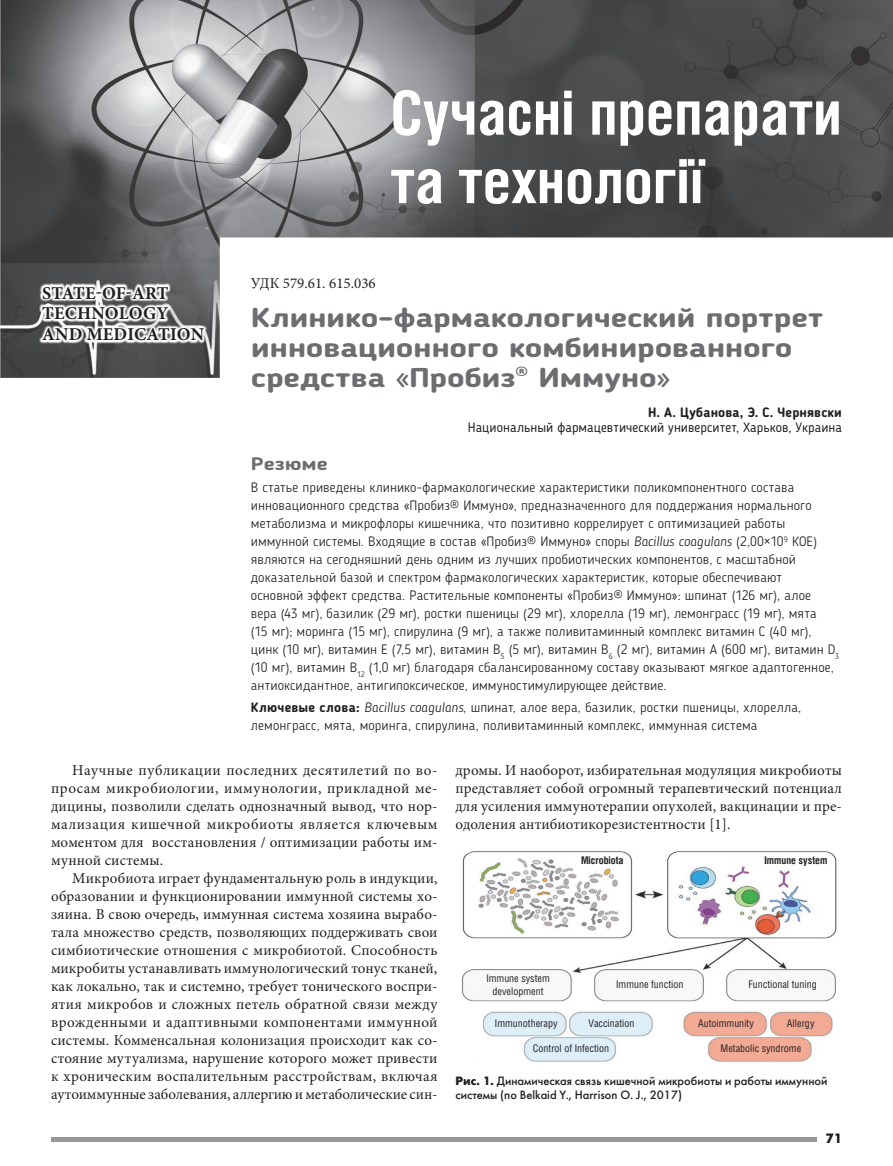
<style>
.page{position:relative;width:893px;height:1166px;background:#fff}
.page>*{position:absolute;margin:0;border:0;box-sizing:border-box;transform-origin:0 0}
.t1{font:700 60.9px/68.4px "Helios Cond C";color:#fff}
.t2{font:700 27px/30px "Blogger Sans";letter-spacing:-.01em;color:#6c6d70;scale:1.25 1}
.t3{font:700 18.15px/20.9px "Minion Pro";letter-spacing:.01em;color:#231f20}
.t4{font:700 18px "Blogger Sans";color:#6c6d70;scale:1.25 1}
.t5{font:15px/18px "Minion Pro";letter-spacing:.005em;color:#231f20;text-align:justify}
.t6{font:300 13.5px/18px "Blogger Sans";letter-spacing:.01em;color:#231f20}
.t7{font:13.5px "Blogger Sans";letter-spacing:.005em;color:#231f20}
.t8{font:700 13.5px "Blogger Sans";letter-spacing:.015em;color:#231f20}
.t9{font:700 13.5px "Futura Futuris C";color:#231f20}
.t10{font:12px/13.5px "Futura Futuris C";color:#231f20}
.t11{font:10.5px/12.6px "Helios Cond C";color:#231f20;text-align:center}
.t12{font:700 10.5px "Helios Cond C";color:#231f20}
.s1{font-style:italic}
.s2{font-weight:700}
</style>
<div class="page">
<hr style="left:51px;top:1137px;width:765px;height:3px;background:#95979a">
<img style="left:0;top:0;width:893px;height:378px">
<svg style="left:39px;top:283px;width:168px;height:60px"></svg>
<img style="left:462px;top:851px;width:375px;height:211px">
<h3 class="t3" style="left:42px;top:283px;width:163px">STATE-OF-ART<br>TECHNOLOGY<br>AND MEDICATION</h3>
<h1 class="t1" style="left:391px;top:77px;width:453px">Сучасні препарати та технології</h1>
<p class="t5" style="left:251px;top:275px;width:126px">УДК 579.61. 615.036</p>
<h2 class="t2" style="left:251px;top:302px;width:459px">Клинико-фармакологический портрет инновационного комбинированного средства «Пробиз<sup>®</sup> Иммуно»</h2>
<p class="t8" style="left:648px;top:404px;width:195px">Н. А. Цубанова, Э. С. Чернявски</p>
<p class="t7" style="left:468px;top:419px;width:376px">Национальный фармацевтический университет, Харьков, Украина</p>
<h3 class="t4" style="left:251px;top:452px;width:63px">Резюме</h3>
<p class="t6" style="left:251px;top:478px;width:590px">В статье приведены клинико-фармакологические характеристики поликомпонентного состава инновационного средства «Пробиз® Иммуно», предназначенного для поддержания нормального метаболизма и микрофлоры кишечника, что позитивно коррелирует с оптимизацией работы иммунной системы. Входящие в состав «Пробиз® Иммуно» споры <span class="s1">Bacillus coagulans</span> (2,00×10<sup>9</sup> КОЕ) являются на сегодняшний день одним из лучших пробиотических компонентов, с масштабной доказательной базой и спектром фармакологических характеристик, которые обеспечивают<br>основной эффект средства. Растительные компоненты «Пробиз® Иммуно»: шпинат (126 мг), алое вера (43 мг), базилик (29 мг), ростки пшеницы (29 мг), хлорелла (19 мг), лемонграсс (19 мг), мята<br>(15 мг); моринга (15 мг), спирулина (9 мг), а также поливитаминный комплекс витамин С (40 мг), цинк (10 мг), витамин Е (7,5 мг), витамин В<sub>5</sub> (5 мг), витамин В<sub>6</sub> (2 мг), витамин А (600 мг), витамин D<sub>3 </sub>(10 мг), витамин В<sub>12</sub> (1,0 мг) благодаря сбалансированному составу оказывают мягкое адаптогенное, антиоксидантное, антигипоксическое, иммуностимулирующее действие.</p>
<p class="t6" style="left:251px;top:698px;width:552px"><span class="s2">Ключевые слова:</span> <span class="s1">Bacillus coagulans</span>, шпинат, алое вера, базилик, ростки пшеницы, хлорелла, лемонграсс, мята, моринга, спирулина, поливитаминный комплекс, иммунная система</p>
<p class="t5" style="left:51px;top:761px;width:388px;text-indent:21px">Научные публикации последних десятилетий по во&shy;просам микробиологии, иммунологии, прикладной ме&shy;дицины, позволили сделать однозначный вывод, что нор&shy;мализация кишечной микробиоты является ключевым моментом для восстановления / оптимизации работы им&shy;мунной системы.</p>
<p class="t5" style="left:51px;top:869px;width:388px;text-indent:21px">Микробиота играет фундаментальную роль в индукции, образовании и функционировании иммунной системы хо&shy;зяина. В свою очередь, иммунная система хозяина вырабо&shy;тала множество средств, позволяющих поддерживать свои симбиотические отношения с микробиотой. Способность микробиты устанавливать иммунологический тонус тканей, как локально, так и системно, требует тонического воспри&shy;ятия микробов и сложных петель обратной связи между врожденными и адаптивными компонентами иммунной системы. Комменсальная колонизация происходит как со&shy;стояние мутуализма, нарушение которого может привести к хроническим воспалительным расстройствам, включая аутоиммунные заболевания, аллергию и метаболические син-</p>
<p class="t5" style="left:455px;top:761px;width:388px">дромы. И наоборот, избирательная модуляция микробиоты представляет собой огромный терапевтический потенциал для усиления иммунотерапии опухолей, вакцинации и пре&shy;одоления антибиотикорезистентности [1].</p>
<p class="t12" style="left:581px;top:853px;width:44px">Microbiota</p>
<p class="t12" style="left:764px;top:853px;width:64px">Immune system</p>
<p class="t11" style="left:486px;top:971px;width:65px">Immune system development</p>
<p class="t11" style="left:616px;top:977px;width:69px">Immune function</p>
<p class="t11" style="left:495px;top:1016px;width:64px">Immunotherapy</p>
<p class="t11" style="left:588px;top:1016px;width:48px">Vaccination</p>
<p class="t11" style="left:698px;top:1016px;width:57px">Autoimmunity</p>
<p class="t11" style="left:787px;top:1016px;width:29px">Allergy</p>
<p class="t11" style="left:533px;top:1041px;width:78px">Control of Infection</p>
<p class="t11" style="left:720px;top:1041px;width:82px">Metabolic syndrome</p>
<p class="t11" style="left:748px;top:977px;width:70px">Functional tuning</p>
<p class="t10" style="left:455px;top:1074px;width:373px"><span class="s2">Рис. 1.</span> Динамическая связь кишечной микробиоты и работы иммунной системы (по Belkaid Y., Harrison O. J., 2017)</p>
<p class="t9" style="left:826px;top:1130px;width:18px">71</p>
</div>
